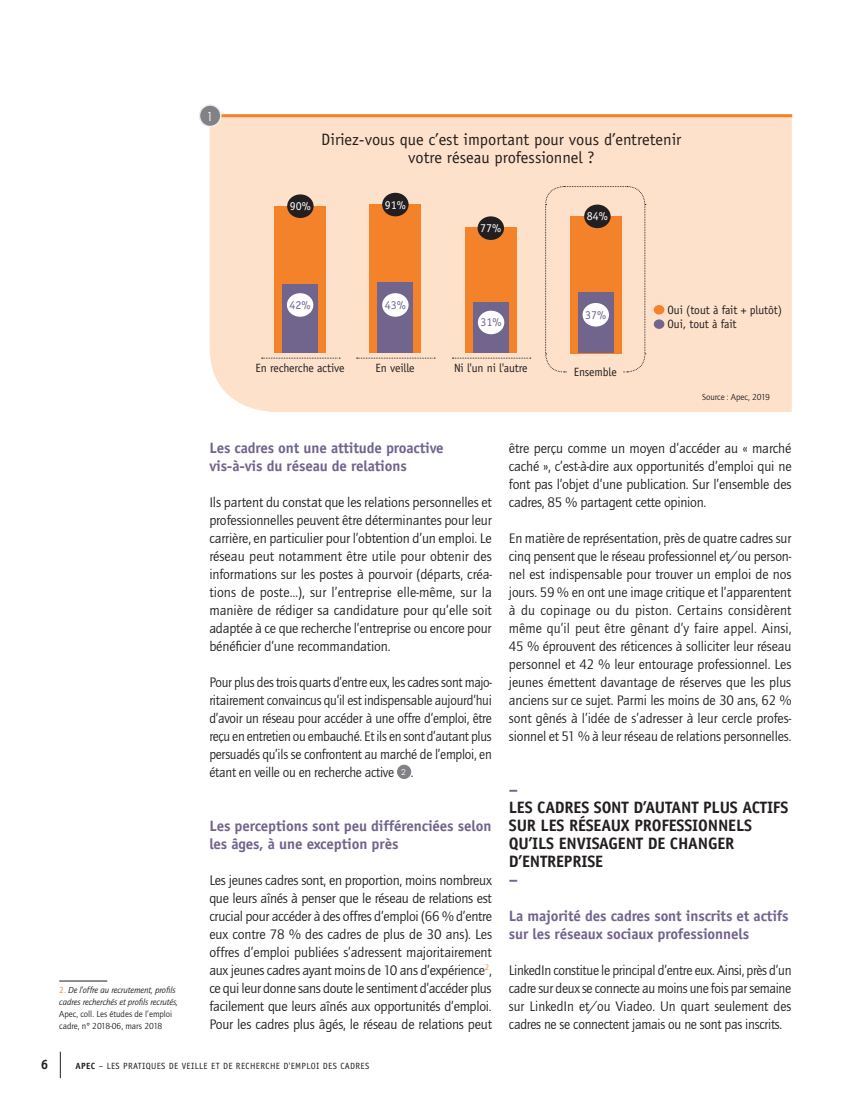
<style>
.page{position:relative;width:851px;height:1106px;background:#fff}
.page>*{position:absolute;margin:0;border:0;box-sizing:border-box;transform-origin:0 0}
.t1{font:700 16.5px/18px "Officina Sans";letter-spacing:-.01em;color:#231f20}
.t2{font:16.5px/18px "Officina Sans";color:#231f20;text-align:center}
.t3{font:700 16.5px "Officina Sans";color:#71648d}
.t4{font:700 15px/18px "Officina Sans";letter-spacing:-.01em;color:#71648d}
.t5{font:14.25px/18px "Quay Itc T";letter-spacing:-.015em;color:#231f20;text-align:justify}
.t6{font:14.25px/18px "Quay Itc T";letter-spacing:-.015em;color:#231f20;text-align:justify;scale:.96 1}
.t7{font:700 13.5px "Officina Sans";color:#231f20}
.t8{font:12.3px "Century Gothic";color:#fff}
.t9{font:12px/14.4px "Officina Sans";letter-spacing:-.01em;color:#231f20}
.t10{font:12px "Officina Sans";color:#71648d}
.t11{font:12px "Officina Sans";color:#fff}
.t12{font:9px/12px "Quay Itc T";color:#231f20}
.t13{font:italic 9px/12px "Quay Itc T";letter-spacing:-.005em;color:#231f20}
.t14{font:9px "Officina Sans";letter-spacing:.04em;color:#231f20}
.s1{font-style:normal;color:#f4822b}
.s2{font-family:"Century Gothic";font-size:8.25px;color:#fff}
.s3{font-weight:700}
</style>
<div class="page">
<svg style="left:60px;top:1051px;width:1px;height:27px"></svg>
<div style="left:210px;top:117px;width:581px;height:295px;background:#fee1ca"></div>
<hr style="left:210px;top:114px;width:582px;height:3px;background:#f4822b">
<div style="left:199px;top:105px;width:22px;height:21px;background:#808285;border-radius:50%"></div>
<div style="left:199px;top:104px;width:22px;height:23px;border:2px solid #eeeeef;border-radius:50%"></div>
<div style="left:653px;top:305px;width:11px;height:9px;background:#f4822b;border-radius:50%"></div>
<div style="left:653px;top:319px;width:11px;height:10px;background:#71648d;border-radius:50%"></div>
<div style="left:397px;top:764px;width:14px;height:15px;background:#808285;border-radius:50%"></div>
<hr style="left:59px;top:980px;width:48px;height:1px;background:#231f20">
<svg style="left:261px;top:358px;width:79px;height:1px"></svg>
<div style="left:274px;top:206px;width:51px;height:147px;background:#f4822b"></div>
<div style="left:282px;top:284px;width:36px;height:69px;background:#71648d"></div>
<div style="left:287px;top:293px;width:26px;height:24px;background:#fff;border-radius:50%"></div>
<div style="left:287px;top:194px;width:26px;height:24px;background:#231f20;border-radius:50%"></div>
<div style="left:369px;top:204px;width:51px;height:149px;background:#f4822b"></div>
<div style="left:377px;top:283px;width:36px;height:70px;background:#71648d"></div>
<div style="left:382px;top:293px;width:26px;height:24px;background:#fff;border-radius:50%"></div>
<div style="left:382px;top:193px;width:26px;height:23px;background:#231f20;border-radius:50%"></div>
<svg style="left:356px;top:358px;width:79px;height:1px"></svg>
<div style="left:465px;top:227px;width:51px;height:126px;background:#f4822b"></div>
<div style="left:473px;top:302px;width:35px;height:51px;background:#71648d"></div>
<div style="left:478px;top:311px;width:26px;height:23px;background:#fff;border-radius:50%"></div>
<div style="left:477px;top:216px;width:27px;height:24px;background:#231f20;border-radius:50%"></div>
<svg style="left:452px;top:358px;width:78px;height:1px"></svg>
<svg style="left:545px;top:186px;width:100px;height:187px;background:#f9dbc3"></svg>
<div style="left:570px;top:216px;width:51px;height:137px;background:#f4822b"></div>
<div style="left:578px;top:293px;width:35px;height:60px;background:#71648d"></div>
<div style="left:582px;top:303px;width:27px;height:23px;background:#fff;border-radius:50%"></div>
<div style="left:584px;top:204px;width:26px;height:24px;background:#231f20;border-radius:50%"></div>
<div style="left:567px;top:360px;width:56px;height:23px;background:#fee1ca"></div>
<p class="t8" style="left:206px;top:109px;width:8px">1</p>
<p class="t2" style="left:321px;top:130px;width:362px">Diriez-vous que c’est important pour vous d’entretenir votre réseau professionnel ?</p>
<p class="t11" style="left:290px;top:199px;width:23px">90%</p>
<p class="t11" style="left:385px;top:197px;width:23px">91%</p>
<p class="t11" style="left:480px;top:221px;width:23px">77%</p>
<p class="t11" style="left:586px;top:209px;width:23px">84%</p>
<p class="t10" style="left:289px;top:298px;width:23px">42%</p>
<p class="t10" style="left:385px;top:298px;width:23px">43%</p>
<p class="t10" style="left:480px;top:315px;width:23px">31%</p>
<p class="t10" style="left:585px;top:307px;width:23px">37%</p>
<p class="t9" style="left:667px;top:302px;width:116px">Oui (tout à fait + plutôt)<br>Oui, tout à fait</p>
<p class="t9" style="left:255px;top:361px;width:91px">En recherche active</p>
<p class="t9" style="left:375px;top:361px;width:41px">En veille</p>
<p class="t9" style="left:454px;top:361px;width:75px">Ni l'un ni l'autre</p>
<p class="t9" style="left:573px;top:365px;width:44px">Ensemble</p>
<p class="t12" style="left:702px;top:391px;width:69px">Source : Apec, 2019</p>
<p class="t13" style="left:59px;top:984px;width:120px"><span class="s1">2.</span> De l’offre au recrutement, profils cadres recherchés et profils recrutés,</p>
<p class="t12" style="left:59px;top:1008px;width:115px">Apec, coll. Les études de l’emploi cadre, n° 2018-06, mars 2018</p>
<p class="t4" style="left:209px;top:438px;width:236px">Les cadres ont une attitude proactive vis-à-vis du réseau de relations</p>
<p class="t5" style="left:209px;top:493px;width:284px">Ils partent du constat que les relations personnelles et professionnelles peuvent être déterminantes pour leur carrière, en particulier pour l’obtention d’un emploi. Le réseau peut notamment être utile pour obtenir des informations sur les postes à pourvoir (départs, créa&shy;tions de poste…), sur l’entreprise elle-même, sur la manière de rédiger sa candidature pour qu’elle soit adaptée à ce que recherche l’entreprise ou encore pour bénéficier d’une recommandation.</p>
<p class="t6" style="left:209px;top:673px;width:296px">Pour plus des trois quarts d’entre eux, les cadres sont majo&shy;ritairement convaincus qu’il est indispensable aujourd’hui d’avoir un réseau pour accéder à une offre d’emploi, être reçu en entretien ou embauché. Et ils en sont d’autant plus persuadés qu’ils se confrontent au marché de l’emploi, en étant en veille ou en recherche active <span class="s2">2</span> .</p>
<p class="t4" style="left:209px;top:816px;width:283px">Les perceptions sont peu différenciées selon les âges, à une exception près</p>
<p class="t5" style="left:209px;top:871px;width:284px">Les jeunes cadres sont, en proportion, moins nombreux que leurs aînés à penser que le réseau de relations est crucial pour accéder à des offres d’emploi (66 % d’entre eux contre 78 % des cadres de plus de 30 ans). Les offres d’emploi publiées s’adressent majoritairement aux jeunes cadres ayant moins de 10 ans d’expérience<sup>2</sup>, ce qui leur donne sans doute le sentiment d’accéder plus facilement que leurs aînés aux opportunités d’emploi.<br>Pour les cadres plus âgés, le réseau de relations peut</p>
<p class="t7" style="left:41px;top:1055px;width:9px">6</p>
<p class="t14" style="left:76px;top:1060px;width:295px"><span class="s3">APEC</span> – LES PRATIQUES DE VEILLE ET DE RECHERCHE D'EMPLOI DES CADRES</p>
<p class="t5" style="left:509px;top:439px;width:284px">être perçu comme un moyen d’accéder au « marché caché », c’est-à-dire aux opportunités d’emploi qui ne font pas l’objet d’une publication. Sur l’ensemble des cadres, 85 % partagent cette opinion.</p>
<p class="t5" style="left:509px;top:529px;width:284px">En matière de représentation, près de quatre cadres sur cinq pensent que le réseau professionnel et/ou person&shy;nel est indispensable pour trouver un emploi de nos jours. 59 % en ont une image critique et l’apparentent à du copinage ou du piston. Certains considèrent même qu’il peut être gênant d’y faire appel. Ainsi, 45 % éprouvent des réticences à solliciter leur réseau personnel et 42 % leur entourage professionnel. Les jeunes émettent davantage de réserves que les plus anciens sur ce sujet. Parmi les moins de 30 ans, 62 % sont gênés à l’idée de s’adresser à leur cercle profes&shy;sionnel et 51 % à leur réseau de relations personnelles.</p>
<p class="t3" style="left:509px;top:779px;width:11px">–</p>
<p class="t1" style="left:509px;top:798px;width:281px">LES CADRES SONT D’AUTANT PLUS ACTIFS<br>SUR LES RÉSEAUX PROFESSIONNELS<br>QU’ILS ENVISAGENT DE CHANGER<br>D’ENTREPRISE</p>
<p class="t3" style="left:509px;top:869px;width:11px">–</p>
<p class="t4" style="left:509px;top:906px;width:281px">La majorité des cadres sont inscrits et actifs sur les réseaux sociaux professionnels</p>
<p class="t5" style="left:509px;top:961px;width:284px">LinkedIn constitue le principal d’entre eux. Ainsi, près d’un cadre sur deux se connecte au moins une fois par semaine sur LinkedIn et/ou Viadeo. Un quart seulement des cadres ne se connectent jamais ou ne sont pas inscrits.</p>
</div>
